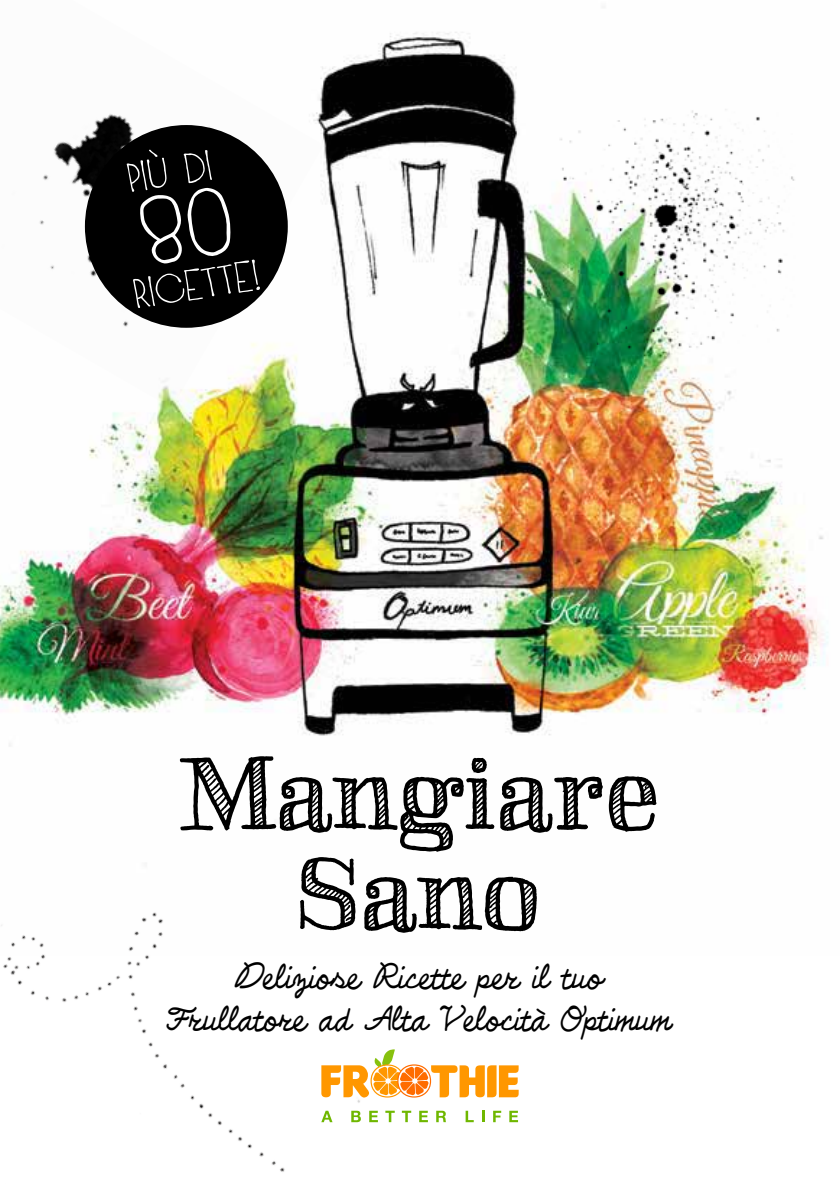
<style>
.page{position:relative;width:840px;height:1191px;background:#fff}
.page>*{position:absolute;margin:0;border:0;box-sizing:border-box;transform-origin:0 0}
.t1{font:106px/100px "Skitch W01 Shaded";letter-spacing:-.01em;color:#000;text-align:center}
.t2{font:44px "Charmante";color:#fff}
.t3{font:43px/42px "Double Life BB";color:#000;text-align:center}
</style>
<div class="page">
<img style="left:0;top:32px;width:828px;height:703px">
<img style="left:508px;top:81px;width:320px;height:316px">
<img style="left:0;top:669px;width:424px;height:503px">
<img style="left:0;top:32px;width:323px;height:376px">
<div style="left:85px;top:125px;width:202px;height:203px;background:#000;border-radius:50%"></div>
<svg style="left:321px;top:1110px;width:11px;height:12px"></svg>
<svg style="left:351px;top:1110px;width:10px;height:12px"></svg>
<svg style="left:369px;top:1110px;width:9px;height:12px"></svg>
<svg style="left:385px;top:1110px;width:9px;height:12px"></svg>
<svg style="left:401px;top:1110px;width:10px;height:12px"></svg>
<svg style="left:419px;top:1110px;width:8px;height:12px"></svg>
<svg style="left:436px;top:1110px;width:10px;height:12px"></svg>
<svg style="left:465px;top:1110px;width:8px;height:12px"></svg>
<svg style="left:482px;top:1110px;width:2px;height:12px"></svg>
<svg style="left:493px;top:1110px;width:8px;height:12px"></svg>
<svg style="left:509px;top:1110px;width:8px;height:12px"></svg>
<svg style="left:321px;top:1049px;width:197px;height:48px"></svg>
<p class="t2" style="left:123px;top:153px;width:87px;rotate:-9deg">Più di</p>
<p class="t2" style="left:129px;top:269px;width:129px;rotate:-9deg">Ricette!</p>
<h1 class="t1" style="left:178px;top:741px;width:482px">Mangiare<br>Sano</h1>
<p class="t3" style="left:166px;top:957px;width:505px">Deliziose Ricette per il tuo<br>Frullatore ad Alta Velocità Optimum</p>
</div>
